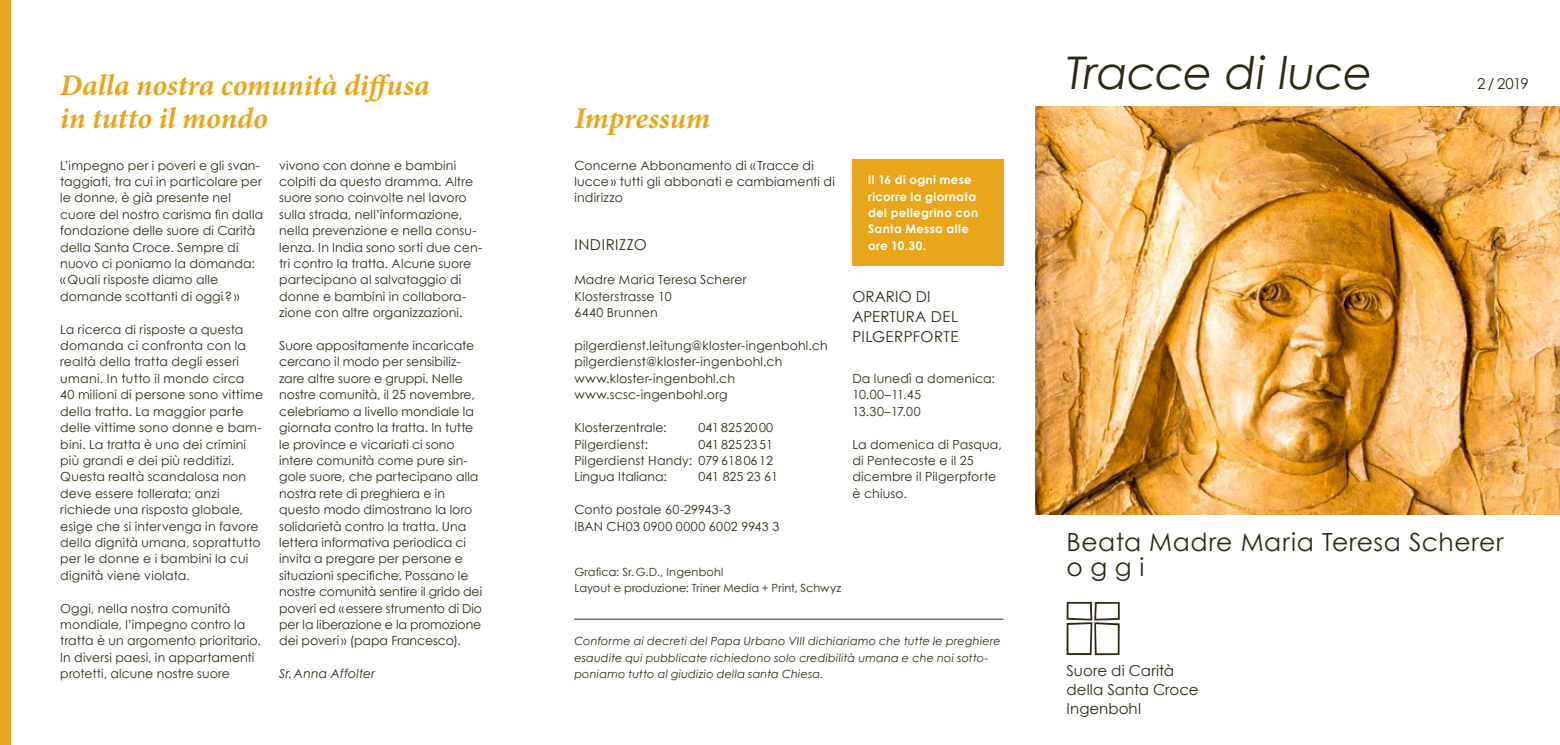
<style>
.page{position:relative;width:1560px;height:745px;background:#fff}
.page>*{position:absolute;margin:0;border:0;box-sizing:border-box;transform-origin:0 0}
.t1{font:italic 45px "Century Gothic";letter-spacing:-.015em;color:#2f2912}
.t2{font:italic 700 30px/32.5px "Minion Pro";letter-spacing:-.005em;color:#eaa61a}
.t3{font:25px/25px "Century Gothic";letter-spacing:.025em;color:#2f2912}
.t4{font:15px/20px "Century Gothic";letter-spacing:.005em;color:#2f2912}
.t5{font:15px "Century Gothic";letter-spacing:.035em;color:#2f2912}
.t6{font:12.5px/16.4px "Century Gothic";letter-spacing:.01em;color:#2f2912}
.t7{font:italic 12.5px "Century Gothic";letter-spacing:.01em;color:#2f2912}
.t8{font:700 11.88px/16.4px "Century Gothic";letter-spacing:.03em;color:#fff}
.t9{font:italic 11.25px/16.4px "Century Gothic";letter-spacing:.015em;color:#2f2912}
.t10{font:11.25px/16.4px "Century Gothic";letter-spacing:.01em;color:#2f2912}
</style>
<div class="page">
<div style="left:852px;top:159px;width:151px;height:106px;background:#eaa61a"></div>
<div style="left:0;top:0;width:11px;height:744px;background:#eaa61a"></div>
<img style="left:1035px;top:106px;width:524px;height:408px">
<svg style="left:1066px;top:601px;width:53px;height:53px"></svg>
<hr style="left:574px;top:618px;width:429px;height:1px;background:#2f2912">
<h2 class="t2" style="left:60px;top:70px;width:371px">Dalla nostra comunità diffusa in tutto il mondo</h2>
<p class="t6" style="left:60px;top:156px;width:204px">L’impegno per i poveri e gli svan&shy;taggiati, tra cui in particolare per le donne, è già presente nel cuore del nostro carisma fin dalla fondazione delle suore di Carità della Santa Croce. Sempre di nuovo ci poniamo la domanda: « Quali risposte diamo alle domande scottanti di oggi? »</p>
<p class="t6" style="left:60px;top:320px;width:204px">La ricerca di risposte a questa domanda ci confronta con la realtà della tratta degli esseri umani. In tutto il mondo circa<br>40 milioni di persone sono vittime della tratta. La maggior parte delle vittime sono donne e bam&shy;bini. La tratta è uno dei crimini più grandi e dei più redditizi.<br>Questa realtà scandalosa non deve essere tollerata; anzi richiede una risposta globale, esige che si intervenga in favore della dignità umana, soprattutto per le donne e i bambini la cui dignità viene violata.</p>
<p class="t6" style="left:60px;top:599px;width:202px">Oggi, nella nostra comunità mondiale, l’impegno contro la tratta è un argomento prioritario.<br>In diversi paesi, in appartamenti protetti, alcune nostre suore</p>
<p class="t6" style="left:279px;top:156px;width:204px">vivono con donne e bambini colpiti da questo dramma. Altre suore sono coinvolte nel lavoro sulla strada, nell’informazione, nella prevenzione e nella consu&shy;lenza. In India sono sorti due cen&shy;tri contro la tratta. Alcune suore partecipano al salvataggio di donne e bambini in collabora&shy;zione con altre organizzazioni.</p>
<p class="t6" style="left:279px;top:337px;width:204px">Suore appositamente incaricate cercano il modo per sensibiliz&shy;zare altre suore e gruppi. Nelle nostre comunità, il 25 novembre, celebriamo a livello mondiale la giornata contro la tratta. In tutte le province e vicariati ci sono intere comunità come pure sin&shy;gole suore, che partecipano alla nostra rete di preghiera e in questo modo dimostrano la loro solidarietà contro la tratta. Una lettera informativa periodica ci invita a pregare per persone e situazioni specifiche. Possano le nostre comunità sentire il grido dei poveri ed «essere strumento di Dio per la liberazione e la promozione dei poveri » (papa Francesco).</p>
<p class="t7" style="left:279px;top:665px;width:98px">Sr.Anna Affolter</p>
<h2 class="t2" style="left:574px;top:103px;width:137px">Impressum</h2>
<p class="t6" style="left:574px;top:156px;width:262px">Concerne Abbonamento di « Tracce di lucce » tutti gli abbonati e cambiamenti di indirizzo</p>
<p class="t5" style="left:574px;top:235px;width:74px">INDIRIZZO</p>
<p class="t6" style="left:574px;top:271px;width:174px">Madre Maria Teresa Scherer<br>Klosterstrasse 10<br>6440 Brunnen</p>
<p class="t6" style="left:574px;top:337px;width:255px">pilgerdienst.leitung@kloster-ingenbohl.ch pilgerdienst@kloster-ingenbohl.ch www.kloster-ingenbohl.ch www.scsc-ingenbohl.org</p>
<p class="t6" style="left:574px;top:419px;width:94px">Klosterzentrale:</p>
<p class="t6" style="left:698px;top:419px;width:76px">041 8252000</p>
<p class="t6" style="left:574px;top:435px;width:75px">Pilgerdienst:</p>
<p class="t6" style="left:574px;top:435px;width:200px;text-align:justify;text-indent:124px">041 8252351<br>Pilgerdienst Handy: 079 6180612<br>Lingua Italiana:</p>
<p class="t6" style="left:698px;top:468px;width:81px">041 825 23 61</p>
<p class="t6" style="left:574px;top:501px;width:206px">Conto postale 60-29943-3<br>IBAN CH03 0900 0000 6002 9943 3</p>
<p class="t8" style="left:868px;top:171px;width:111px">Il 16 di ogni mese ricorre la giornata del pellegrino con<br>Santa Messa alle ore 10.30.</p>
<p class="t4" style="left:852px;top:286px;width:107px">ORARIO DI<br>APERTURA DEL<br>PILGERPFORTE</p>
<p class="t6" style="left:852px;top:370px;width:144px">Da lunedì a domenica:<br>10.00–11.45<br>13.30–17.00</p>
<p class="t6" style="left:852px;top:435px;width:151px">La domenica di Pasqua, di Pentecoste e il 25 dicembre il Pilgerpforte è chiuso.</p>
<p class="t10" style="left:574px;top:563px;width:268px">Grafica: Sr.G.D., Ingenbohl<br>Layout e produzione: Triner Media + Print, Schwyz</p>
<p class="t9" style="left:574px;top:632px;width:428px">Conforme ai decreti del Papa Urbano VIII dichiariamo che tutte le preghiere esaudite qui pubblicate richiedono solo credibilità umana e che noi sotto&shy;poniamo tutto al giudizio della santa Chiesa.</p>
<h1 class="t1" style="left:1066px;top:45px;width:308px">Tracce di luce</h1>
<p class="t4" style="left:1476px;top:73px;width:53px">2 / 2019</p>
<h3 class="t3" style="left:1066px;top:529px;width:438px">Beata Madre Maria Teresa Scherer oggi</h3>
<p class="t4" style="left:1066px;top:661px;width:133px;line-height:18.6px">Suore di Carità della Santa Croce<br>Ingenbohl</p>
</div>
